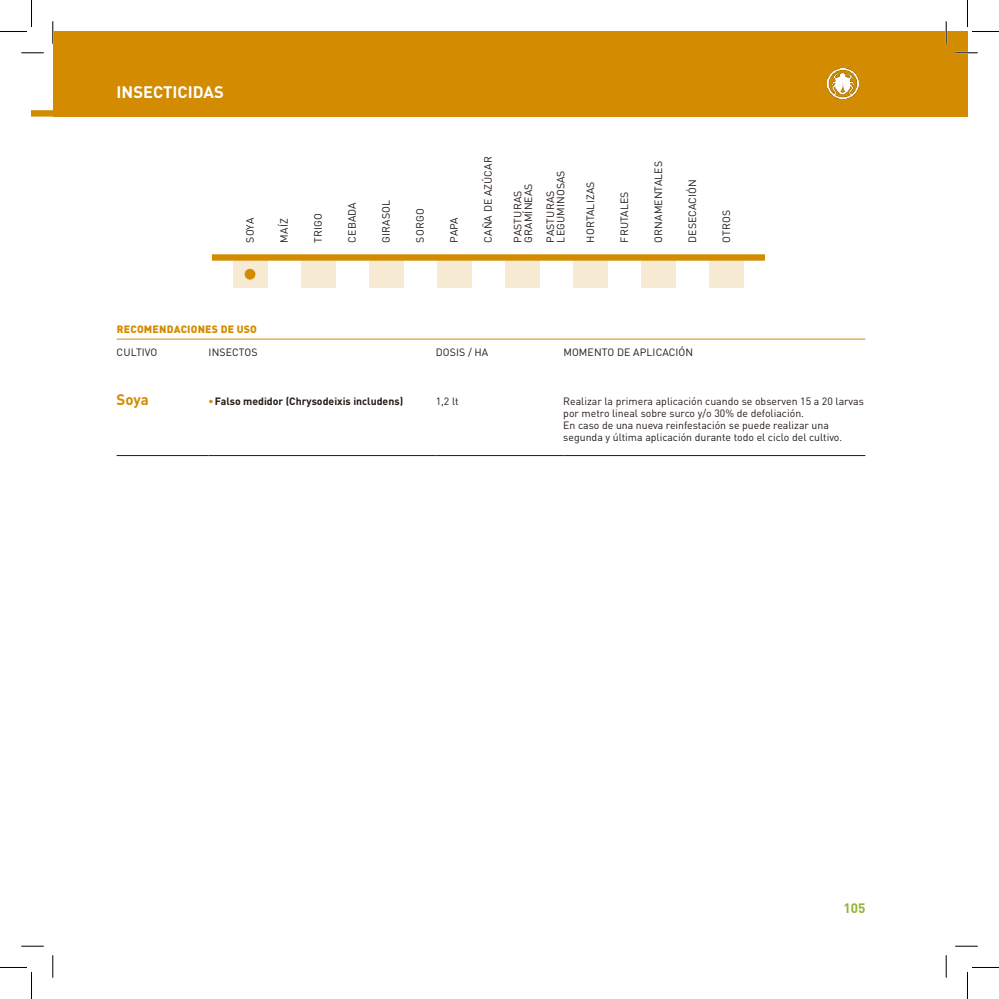
<style>
.page{position:relative;width:999px;height:999px;background:#fff}
.page>*{position:absolute;margin:0;border:0;box-sizing:border-box;transform-origin:0 0}
.t1{font:700 16.5px "DIN Pro";color:#fff}
.t2{font:700 15px "DIN Pro";color:#d38c01}
.t3{font:700 13.5px "DIN Pro";color:#93b434}
.t4{font:10.5px/12px "DIN Pro";color:#211915}
.t5{font:700 10.5px "DIN Pro";color:#211915}
.t6{font:900 10.5px "DIN Pro";letter-spacing:.02em;color:#d38c01}
.s1{color:#d38c01}
</style>
<div class="page">
<hr style="left:117px;top:339px;width:748px;height:1px;background:#d38c01">
<div style="left:32px;top:31px;width:935px;height:86px;background:#d38c01"></div>
<hr style="left:117px;top:455px;width:91px;height:1px;background:#211915">
<hr style="left:208px;top:455px;width:227px;height:1px;background:#211915">
<hr style="left:435px;top:455px;width:128px;height:1px;background:#211915">
<hr style="left:563px;top:455px;width:302px;height:1px;background:#211915">
<div style="left:233px;top:261px;width:34px;height:27px;background:#f7ebd4"></div>
<div style="left:301px;top:261px;width:34px;height:27px;background:#f7ebd4"></div>
<div style="left:369px;top:261px;width:34px;height:27px;background:#f7ebd4"></div>
<div style="left:437px;top:261px;width:34px;height:27px;background:#f7ebd4"></div>
<div style="left:505px;top:261px;width:34px;height:27px;background:#f7ebd4"></div>
<div style="left:573px;top:261px;width:34px;height:27px;background:#f7ebd4"></div>
<div style="left:641px;top:261px;width:34px;height:27px;background:#f7ebd4"></div>
<div style="left:709px;top:261px;width:34px;height:27px;background:#f7ebd4"></div>
<div style="left:212px;top:254px;width:553px;height:7px;background:#d38c01"></div>
<div style="left:244px;top:269px;width:11px;height:10px;background:#d38c01;border-radius:50%"></div>
<img style="left:827px;top:68px;width:31px;height:31px">
<hr style="left:21px;top:52px;width:23px;height:2px;background:#fff">
<hr style="left:955px;top:52px;width:22px;height:2px;background:#fff">
<hr style="left:52px;top:21px;width:2px;height:23px;background:#fff">
<hr style="left:945px;top:21px;width:2px;height:23px;background:#fff">
<svg style="left:21px;top:53px;width:23px;height:1px"></svg>
<svg style="left:955px;top:53px;width:22px;height:1px"></svg>
<svg style="left:21px;top:945px;width:23px;height:1px"></svg>
<svg style="left:955px;top:945px;width:22px;height:1px"></svg>
<svg style="left:53px;top:21px;width:1px;height:23px"></svg>
<svg style="left:53px;top:955px;width:1px;height:22px"></svg>
<svg style="left:945px;top:21px;width:1px;height:23px"></svg>
<svg style="left:945px;top:955px;width:1px;height:22px"></svg>
<svg style="left:0;top:0;width:32px;height:32px"></svg>
<svg style="left:0;top:967px;width:32px;height:31px"></svg>
<svg style="left:967px;top:0;width:31px;height:32px"></svg>
<svg style="left:967px;top:967px;width:31px;height:31px"></svg>
<h1 class="t1" style="left:117px;top:78px;width:109px">INSECTICIDAS</h1>
<p class="t4" style="left:243px;top:242px;width:26px;rotate:-90deg">SOYA</p>
<p class="t4" style="left:277px;top:242px;width:26px;rotate:-90deg">MAÍZ</p>
<p class="t4" style="left:311px;top:242px;width:31px;rotate:-90deg">TRIGO</p>
<p class="t4" style="left:345px;top:242px;width:42px;rotate:-90deg">CEBADA</p>
<p class="t4" style="left:379px;top:242px;width:44px;rotate:-90deg">GIRASOL</p>
<p class="t4" style="left:413px;top:242px;width:35px;rotate:-90deg">SORGO</p>
<p class="t4" style="left:447px;top:242px;width:27px;rotate:-90deg">PAPA</p>
<p class="t4" style="left:481px;top:242px;width:88px;rotate:-90deg">CAÑA DE AZÚCAR</p>
<p class="t4" style="left:512px;top:242px;width:61px;line-height:10.5px;rotate:-90deg">PASTURAS<br>GRAMÍNEAS</p>
<p class="t4" style="left:544px;top:242px;width:74px;line-height:10.5px;rotate:-90deg">PASTURAS<br>LEGUMINOSAS</p>
<p class="t4" style="left:584px;top:242px;width:62px;rotate:-90deg">HORTALIZAS</p>
<p class="t4" style="left:618px;top:242px;width:52px;rotate:-90deg">FRUTALES</p>
<p class="t4" style="left:652px;top:242px;width:83px;rotate:-90deg">ORNAMENTALES</p>
<p class="t4" style="left:686px;top:242px;width:64px;rotate:-90deg">DESECACIÓN</p>
<p class="t4" style="left:720px;top:242px;width:34px;rotate:-90deg">OTROS</p>
<p class="t6" style="left:117px;top:320px;width:142px">RECOMENDACIONES DE USO</p>
<p class="t4" style="left:117px;top:346px;width:42px">CULTIVO</p>
<p class="t4" style="left:208px;top:346px;width:50px">INSECTOS</p>
<p class="t4" style="left:435px;top:346px;width:54px">DOSIS / HA</p>
<p class="t4" style="left:563px;top:346px;width:131px">MOMENTO DE APLICACIÓN</p>
<h2 class="t2" style="left:117px;top:387px;width:34px">Soya</h2>
<p class="t5" style="left:208px;top:392px;width:196px"><span class="s1">•</span>Falso medidor (Chrysodeixis includens)</p>
<p class="t4" style="left:435px;top:394px;width:24px">1,2 lt</p>
<p class="t4" style="left:563px;top:394px;width:302px">Realizar la primera aplicación cuando se observen 15 a 20 larvas por metro lineal sobre surco y/o 30% de defoliación.<br>En caso de una nueva reinfestación se puede realizar una segunda y última aplicación durante todo el ciclo del cultivo.</p>
<p class="t3" style="left:843px;top:896px;width:23px">105</p>
</div>
